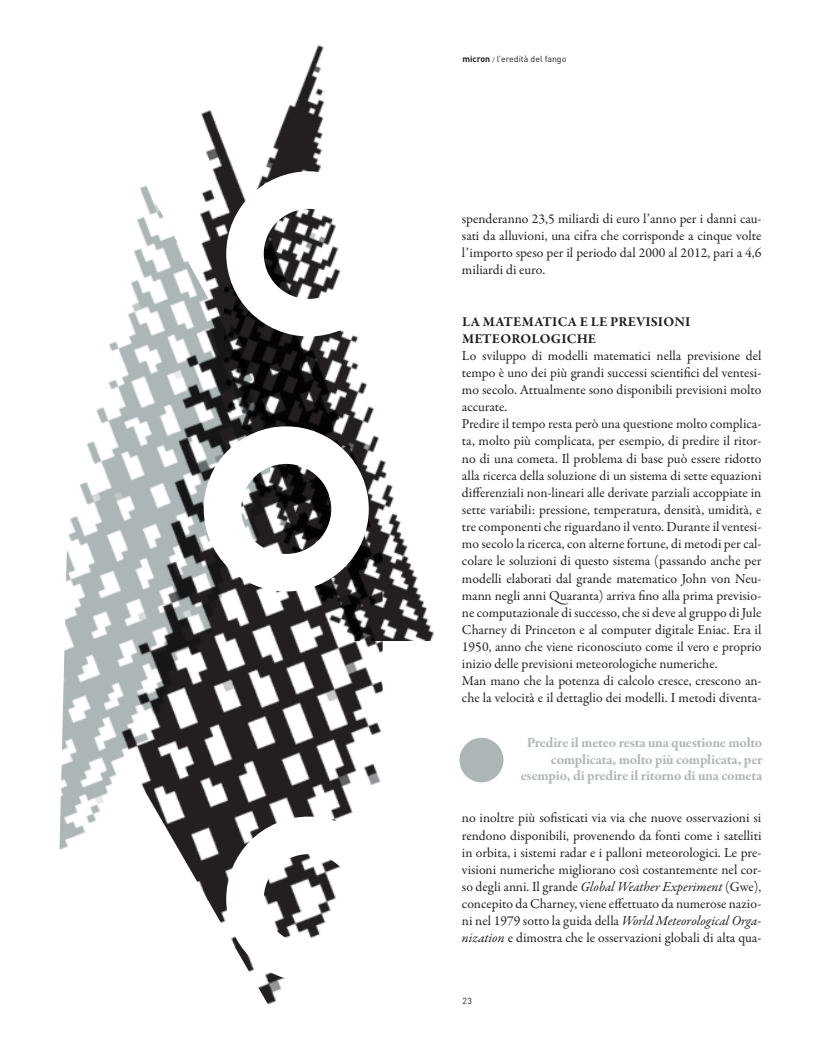
<style>
.page{position:relative;width:833px;height:1053px;background:#fff}
.page>*{position:absolute;margin:0;border:0;box-sizing:border-box;transform-origin:0 0}
.t1{font:700 14.38px/16.2px "Garamond Premr Pro";letter-spacing:-.015em;color:#adb6b6;text-align:right}
.Normale{font:13.75px/17.1px "Garamond Premr Pro";color:#231f20;text-align:justify}
.Normale-2{font:700 13.75px "Garamond Premr Pro";letter-spacing:.015em;color:#231f20}
.t2{font:8.75px "DIN";color:#231f20}
.s1{font-weight:700}
.s2{font-size:6.25px}
.s3{font-style:italic}
</style>
<div class="page">
<div style="left:459px;top:737px;width:44px;height:45px;background:#adb6b6;border-radius:50%"></div>
<img style="left:270px;top:640px;width:112px;height:364px">
<img style="left:270px;top:45px;width:164px;height:595px">
<img style="left:59px;top:110px;width:211px;height:895px">
<div style="left:226px;top:171px;width:165px;height:165px;border:38px solid #fff;border-radius:50%"></div>
<div style="left:204px;top:426px;width:165px;height:165px;border:38px solid #fff;border-radius:50%"></div>
<div style="left:226px;top:816px;width:165px;height:165px;border:38px solid #fff;border-radius:50%"></div>
<p class="t2" style="left:462px;top:54px;width:105px"><span class="s1">micron</span> <span class="s2">/</span> l’eredità del fango</p>
<p class="Normale" style="left:462px;top:210px;width:301px">spenderanno 23,5 miliardi di euro l’anno per i danni cau&shy;sati da alluvioni, una cifra che corrisponde a cinque volte l’importo speso per il periodo dal 2000 al 2012, pari a 4,6 miliardi di euro.</p>
<p class="Normale-2" style="left:462px;top:313px;width:230px">LA MATEMATICA E LE PREVISIONI</p>
<p class="Normale-2" style="left:462px;top:330px;width:135px">METEOROLOGICHE</p>
<p class="Normale" style="left:462px;top:347px;width:301px">Lo sviluppo di modelli matematici nella previsione del tempo è uno dei più grandi successi scientifici del ventesi&shy;mo secolo. Attualmente sono disponibili previsioni molto accurate.</p>
<p class="Normale" style="left:462px;top:416px;width:301px">Predire il tempo resta però una questione molto complica&shy;ta, molto più complicata, per esempio, di predire il ritor&shy;no di una cometa. Il problema di base può essere ridotto alla ricerca della soluzione di un sistema di sette equazioni differenziali non-lineari alle derivate parziali accoppiate in sette variabili: pressione, temperatura, densità, umidità, e tre componenti che riguardano il vento. Durante il ventesi&shy;mo secolo la ricerca, con alterne fortune, di metodi per cal&shy;colare le soluzioni di questo sistema (passando anche per modelli elaborati dal grande matematico John von Neu&shy;mann negli anni Quaranta) arriva fino alla prima previsio&shy;ne computazionale di successo, che si deve al gruppo di Jule Charney di Princeton e al computer digitale Eniac. Era il 1950, anno che viene riconosciuto come il vero e proprio inizio delle previsioni meteorologiche numeriche.</p>
<p class="Normale" style="left:462px;top:672px;width:301px">Man mano che la potenza di calcolo cresce, crescono an&shy;che la velocità e il dettaglio dei modelli. I metodi diventa-</p>
<p class="t1" style="left:527px;top:734px;width:237px">Predire il meteo resta una questione molto complicata, molto più complicata, per</p>
<p class="t1" style="left:521px;top:767px;width:243px">esempio, di predire il ritorno di una cometa</p>
<p class="Normale" style="left:462px;top:809px;width:301px">no inoltre più sofisticati via via che nuove osservazioni si rendono disponibili, provenendo da fonti come i satelliti in orbita, i sistemi radar e i palloni meteorologici. Le pre&shy;visioni numeriche migliorano così costantemente nel cor&shy;so degli anni. Il grande <span class="s3">Global Weather Experiment</span> (Gwe), concepito da Charney, viene effettuato da numerose nazio&shy;ni nel 1979 sotto la guida della <span class="s3">World Meteorological Orga&shy;nization</span> e dimostra che le osservazioni globali di alta qua-</p>
<p class="t2" style="left:462px;top:995px;width:11px">23</p>
</div>
